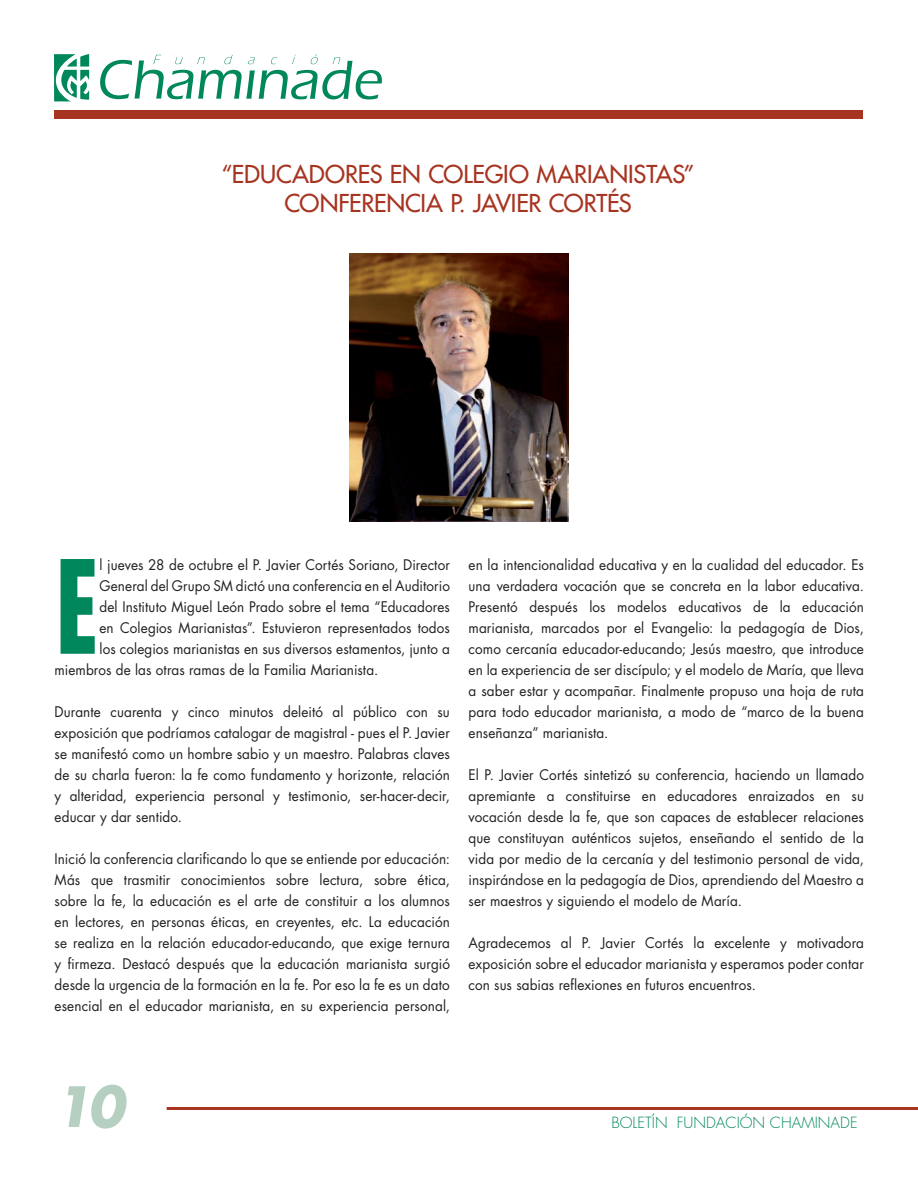
<style>
.page{position:relative;width:918px;height:1188px;background:#fff}
.page>*{position:absolute;margin:0;border:0;box-sizing:border-box;transform-origin:0 0}
.t1{font:700 condensed 125.7px "Futura Std";color:#00875c;scale:.9 1}
.t2{font:italic 700 54px "Futura Std";color:#b5cfc1}
.t3{font:500 24px/28.8px "Futura Std";letter-spacing:-.01em;color:#a73420;text-align:center}
.t4{font:300 15px "Futura Std";color:#00875c}
.t5{font:14.25px/21px "Futura Std";letter-spacing:.01em;color:#231f20;text-align:justify;scale:.95 1}
</style>
<div class="page">
<svg style="left:54px;top:54px;width:36px;height:47px"></svg>
<svg style="left:100px;top:54px;width:282px;height:45px"></svg>
<div style="left:54px;top:110px;width:808px;height:8px;background:#a73420"></div>
<hr style="left:167px;top:1107px;width:751px;height:3px;background:#a73420">
<img style="left:350px;top:254px;width:218px;height:268px">
<h3 class="t3" style="left:222px;top:160px;width:475px">“EDUCADORES EN COLEGIO MARIANISTAS”<br>CONFERENCIA P. JAVIER CORTÉS</h3>
<h1 class="t1" style="left:55px;top:529px;width:51px">E</h1>
<p class="t5" style="left:99px;top:554px;width:370px">l jueves 28 de octubre el P. Javier Cortés Soriano, Director</p>
<p class="t5" style="left:99px;top:575px;width:370px">General del Grupo SM dictó una conferencia en el Auditorio</p>
<p class="t5" style="left:99px;top:596px;width:370px">del Instituto Miguel León Prado sobre el tema “Educadores</p>
<p class="t5" style="left:99px;top:617px;width:370px">en Colegios Marianistas”. Estuvieron representados todos</p>
<p class="t5" style="left:99px;top:638px;width:370px">los colegios marianistas en sus diversos estamentos, junto a</p>
<p class="t5" style="left:55px;top:659px;width:342px">miembros de las otras ramas de la Familia Marianista.</p>
<p class="t5" style="left:55px;top:701px;width:418px">Durante cuarenta y cinco minutos deleitó al público con su exposición que podríamos catalogar de magistral - pues el P. Javier se manifestó como un hombre sabio y un maestro. Palabras claves de su charla fueron: la fe como fundamento y horizonte, relación y alteridad, experiencia personal y testimonio, ser-hacer-decir, educar y dar sentido.</p>
<p class="t5" style="left:55px;top:848px;width:418px">Inició la conferencia clarificando lo que se entiende por educación:<br>Más que trasmitir conocimientos sobre lectura, sobre ética, sobre la fe, la educación es el arte de constituir a los alumnos en lectores, en personas éticas, en creyentes, etc. La educación se realiza en la relación educador-educando, que exige ternura y firmeza. Destacó después que la educación marianista surgió desde la urgencia de la formación en la fe. Por eso la fe es un dato esencial en el educador marianista, en su experiencia personal,</p>
<p class="t5" style="left:469px;top:554px;width:418px">en la intencionalidad educativa y en la cualidad del educador. Es una verdadera vocación que se concreta en la labor educativa.<br>Presentó después los modelos educativos de la educación marianista, marcados por el Evangelio: la pedagogía de Dios, como cercanía educador-educando; Jesús maestro, que introduce en la experiencia de ser discípulo; y el modelo de María, que lleva a saber estar y acompañar. Finalmente propuso una hoja de ruta para todo educador marianista, a modo de “marco de la buena enseñanza” marianista.</p>
<p class="t5" style="left:469px;top:764px;width:418px">El P. Javier Cortés sintetizó su conferencia, haciendo un llamado apremiante a constituirse en educadores enraizados en su vocación desde la fe, que son capaces de establecer relaciones que constituyan auténticos sujetos, enseñando el sentido de la vida por medio de la cercanía y del testimonio personal de vida, inspirándose en la pedagogía de Dios, aprendiendo del Maestro a ser maestros y siguiendo el modelo de María.</p>
<p class="t5" style="left:469px;top:932px;width:418px">Agradecemos al P. Javier Cortés la excelente y motivadora exposición sobre el educador marianista y esperamos poder contar con sus sabias reflexiones en futuros encuentros.</p>
<h2 class="t2" style="left:54px;top:1071px;width:72px">10</h2>
<p class="t4" style="left:611px;top:1114px;width:248px">BOLETÍN FUNDACIÓN CHAMINADE</p>
</div>
